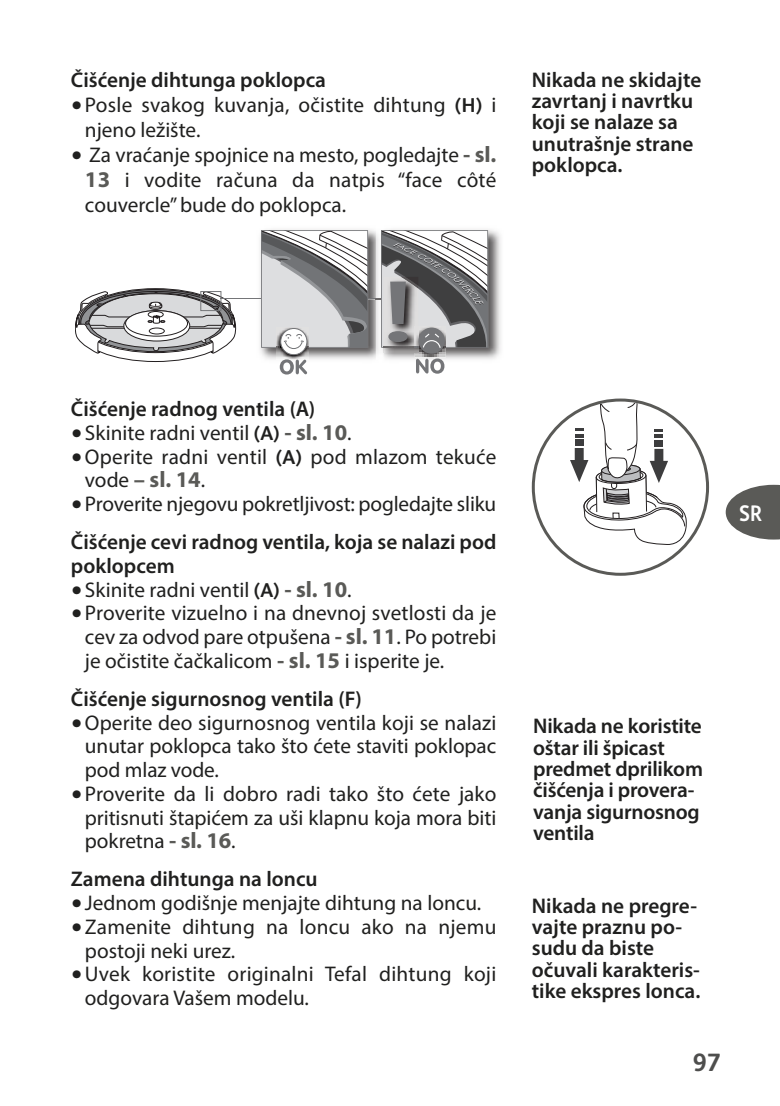
<style>
.page{position:relative;width:780px;height:1106px;background:#fff}
.page>*{position:absolute;margin:0;border:0;box-sizing:border-box;transform-origin:0 0}
.t1{font:700 25px "FS Albert";color:#4e4e4d}
.t2{font:700 22.5px "Myriad Pro";color:#5a5a57}
.t3{font:700 22.5px "FS Albert";color:#fff;scale:.9 1}
.t4{font:21.25px/23.8px "Myriad Pro";color:#20201f}
.t5{font:600 21.25px/21.2px "Myriad Pro";color:#20201f}
.s1{font-family:"FS Albert";font-weight:700;font-size:25px}
.s2{font-family:"FS Albert";font-weight:700;font-size:20px}
.s3{font-weight:700;font-size:22.5px;color:#5a5a57}
.s4{font-weight:400;font-size:21.25px;color:#20201f}
.s5{font-weight:600}
</style>
<div class="page">
<svg style="left:725px;top:485px;width:55px;height:54px"></svg>
<svg style="left:531px;top:398px;width:178px;height:178px"></svg>
<img style="left:260px;top:229px;width:116px;height:131px">
<hr style="left:221px;top:298px;width:161px;height:1px;background:#747578">
<img style="left:391px;top:229px;width:110px;height:131px">
<svg style="left:376px;top:230px;width:112px;height:144px"></svg>
<svg style="left:75px;top:289px;width:162px;height:73px"></svg>
<img style="left:276px;top:349px;width:32px;height:11px">
<svg style="left:280px;top:359px;width:27px;height:15px"></svg>
<svg style="left:281px;top:328px;width:26px;height:27px"></svg>
<div style="left:280px;top:328px;width:27px;height:27px;border:1px solid #747578;border-radius:50%"></div>
<svg style="left:261px;top:230px;width:107px;height:119px"></svg>
<p class="t5" style="left:71px;top:71px;width:256px">Čišćenje dihtunga poklopca</p>
<p class="t4" style="left:85px;top:94px;width:413px;line-height:25px;text-indent:-14px"><span class="s1">•</span>Posle svakog kuvanja, očistite dihtung <span class="s2">(H)</span> i njeno ležište.</p>
<p class="t4" style="left:85px;top:144px;width:413px;line-height:25px;text-align:justify;text-indent:-14px"><span class="s1">•</span> Za vraćanje spojnice na mesto, pogledajte <span class="s3">- sl.<br>13</span> i vodite računa da natpis “face côté couvercle” bude do poklopca.</p>
<p class="t5" style="left:531px;top:71px;width:171px">Nikada ne skidajte zavrtanj i navrtku koji se nalaze sa unutrašnje strane poklopca.</p>
<p class="t5" style="left:71px;top:400px;width:246px">Čišćenje radnog ventila (A)</p>
<p class="t4" style="left:71px;top:423px;width:282px"><span class="s1">•</span>Skinite radni ventil <span class="s2">(A)</span> <span class="s3">- sl. 10</span>.</p>
<p class="t4" style="left:71px;top:446px;width:427px"><span class="s1">•</span>Operite radni ventil <span class="s2">(A)</span> pod mlazom tekuće</p>
<p class="t2" style="left:85px;top:471px;width:122px"><span class="s4">vode</span> – sl. 14<span class="s4">.</span></p>
<p class="t4" style="left:71px;top:487px;width:427px;line-height:38px"><span class="s1">•</span>Proverite njegovu pokretljivost: pogledajte sliku<br><span class="s5">Čišćenje cevi radnog ventila, koja se nalazi pod</span></p>
<p class="t5" style="left:71px;top:557px;width:105px">poklopcem</p>
<p class="t4" style="left:71px;top:579px;width:282px"><span class="s1">•</span>Skinite radni ventil <span class="s2">(A)</span> <span class="s3">- sl. 10</span>.</p>
<p class="t4" style="left:85px;top:603px;width:413px;text-align:justify;text-indent:-14px"><span class="s1">•</span>Proverite vizuelno i na dnevnoj svetlosti da je cev za odvod pare otpušena <span class="s3">- sl. 11</span>. Po potrebi je očistite čačkalicom <span class="s3">- sl. 15</span> i isperite je.</p>
<p class="t5" style="left:71px;top:690px;width:292px">Čišćenje sigurnosnog ventila (F)</p>
<p class="t4" style="left:85px;top:712px;width:413px;text-align:justify;text-indent:-14px"><span class="s1">•</span>Operite deo sigurnosnog ventila koji se nalazi unutar poklopca tako što ćete staviti poklopac pod mlaz vode.</p>
<p class="t4" style="left:85px;top:783px;width:413px;text-align:justify;text-indent:-14px"><span class="s1">•</span>Proverite da li dobro radi tako što ćete jako pritisnuti štapićem za uši klapnu koja mora biti pokretna <span class="s3">- sl. 16</span>.</p>
<p class="t5" style="left:71px;top:870px;width:248px">Zamena dihtunga na loncu</p>
<p class="t4" style="left:71px;top:893px;width:412px"><span class="s1">•</span>Jednom godišnje menjajte dihtung na loncu.</p>
<p class="t4" style="left:85px;top:916px;width:413px;text-indent:-14px"><span class="s1">•</span>Zamenite dihtung na loncu ako na njemu postoji neki urez.</p>
<p class="t4" style="left:85px;top:964px;width:413px;text-indent:-14px"><span class="s1">•</span>Uvek koristite originalni Tefal dihtung koji odgovara Vašem modelu.</p>
<p class="t3" style="left:739px;top:504px;width:27px">SR</p>
<p class="t5" style="left:533px;top:717px;width:171px">Nikada ne koristite oštar ili špicast predmet dprilikom čišćenja i provera&shy;vanja sigurnosnog ventila</p>
<p class="t5" style="left:531px;top:897px;width:170px">Nikada ne pregre&shy;vajte praznu po&shy;sudu da biste očuvali karakteris&shy;tike ekspres lonca.</p>
<p class="t1" style="left:692px;top:1053px;width:30px">97</p>
</div>
